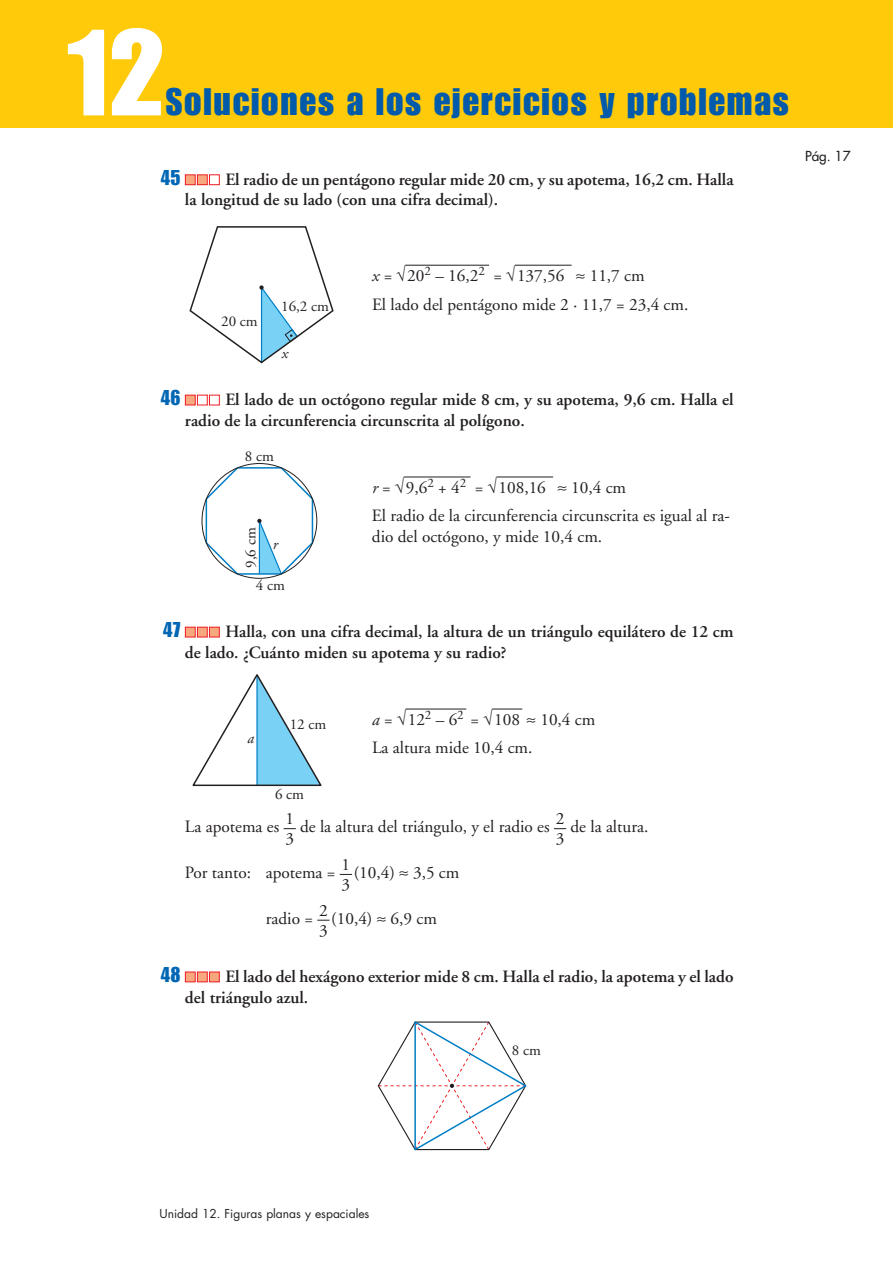
<style>
.page{position:relative;width:893px;height:1263px;background:#fff}
.page>*{position:absolute;margin:0;border:0;box-sizing:border-box;transform-origin:0 0}
.t1{font:120px "Impact";color:#fff}
.t2{font:37.5px "Impact";letter-spacing:.05em;color:#015aaa}
.t3{font:21px "Impact";color:#0166b3}
.t4{font:600 17.25px/20.2px "Adobe Garamond";color:#231f20}
.t5{font:17.25px/20.2px "Adobe Garamond";color:#231f20}
.t6{font:15px "Adobe Garamond";color:#231f20}
.t7{font:italic 15px "Adobe Garamond";color:#231f20}
.t8{font:13.5px "Futura";color:#231f20}
.t9{font:12.9px "Adobe Garamond";color:#231f20}
.t10{font:12px "Futura";color:#231f20}
.s1{font-style:italic}
.s2{font-family:"Anaya Math 1"}
.s3{font-size:17.25px}
</style>
<div class="page">
<div style="left:0;top:0;width:893px;height:128px;background:#feca0a"></div>
<svg style="left:378px;top:1021px;width:149px;height:130px"></svg>
<div style="left:209px;top:972px;width:10px;height:10px;background:#f8a87e"></div>
<div style="left:209px;top:972px;width:11px;height:10px;border:1px solid #ee1d23"></div>
<div style="left:197px;top:972px;width:10px;height:10px;background:#f8a87e"></div>
<div style="left:197px;top:972px;width:11px;height:10px;border:1px solid #ee1d23"></div>
<div style="left:185px;top:972px;width:10px;height:10px;background:#f8a87e"></div>
<div style="left:185px;top:972px;width:11px;height:10px;border:1px solid #ee1d23"></div>
<svg style="left:317px;top:920px;width:12px;height:1px"></svg>
<svg style="left:340px;top:874px;width:12px;height:1px"></svg>
<svg style="left:554px;top:828px;width:12px;height:1px"></svg>
<svg style="left:284px;top:828px;width:12px;height:1px"></svg>
<svg style="left:192px;top:674px;width:130px;height:113px"></svg>
<hr style="left:492px;top:709px;width:30px;height:1px;background:#231f20">
<hr style="left:406px;top:709px;width:60px;height:1px;background:#231f20">
<div style="left:209px;top:627px;width:10px;height:10px;background:#f8a87e"></div>
<div style="left:209px;top:627px;width:11px;height:10px;border:1px solid #ee1d23"></div>
<div style="left:197px;top:627px;width:10px;height:10px;background:#f8a87e"></div>
<div style="left:197px;top:627px;width:11px;height:10px;border:1px solid #ee1d23"></div>
<div style="left:185px;top:627px;width:10px;height:10px;background:#f8a87e"></div>
<div style="left:185px;top:627px;width:11px;height:10px;border:1px solid #ee1d23"></div>
<svg style="left:205px;top:466px;width:110px;height:110px"></svg>
<hr style="left:496px;top:477px;width:57px;height:1px;background:#231f20">
<hr style="left:404px;top:477px;width:66px;height:1px;background:#231f20">
<div style="left:209px;top:395px;width:11px;height:10px;border:1px solid #ee1d23"></div>
<div style="left:197px;top:395px;width:11px;height:10px;border:1px solid #ee1d23"></div>
<div style="left:185px;top:395px;width:10px;height:10px;background:#f8a87e"></div>
<div style="left:185px;top:395px;width:11px;height:10px;border:1px solid #ee1d23"></div>
<svg style="left:189px;top:226px;width:145px;height:138px"></svg>
<hr style="left:515px;top:265px;width:57px;height:1px;background:#231f20">
<hr style="left:405px;top:265px;width:84px;height:1px;background:#231f20">
<div style="left:209px;top:174px;width:11px;height:11px;border:1px solid #ee1d23"></div>
<div style="left:197px;top:175px;width:10px;height:10px;background:#f8a87e"></div>
<div style="left:197px;top:174px;width:11px;height:11px;border:1px solid #ee1d23"></div>
<div style="left:185px;top:175px;width:10px;height:10px;background:#f8a87e"></div>
<div style="left:185px;top:174px;width:11px;height:11px;border:1px solid #ee1d23"></div>
<h1 class="t1" style="left:64px;top:30px;width:103px">12</h1>
<h2 class="t2" style="left:166px;top:89px;width:625px">Soluciones a los ejercicios y problemas</h2>
<p class="t3" style="left:161px;top:170px;width:22px">45</p>
<p class="t4" style="left:185px;top:171px;width:550px;text-indent:40px">El radio de un pentágono regular mide 20 cm, y su apotema, 16,2 cm. Halla la longitud de su lado (con una cifra decimal).</p>
<p class="t8" style="left:805px;top:149px;width:47px">Pág. 17</p>
<p class="t6" style="left:221px;top:315px;width:38px">20 cm</p>
<p class="t6" style="left:281px;top:301px;width:49px">16,2 cm</p>
<p class="t7" style="left:282px;top:347px;width:8px">x</p>
<p class="t5" style="left:372px;top:267px;width:114px"><span class="s1">x</span> = <span class="s2">√</span>20<sup>2</sup> – 16,2<sup>2</sup></p>
<p class="t5" style="left:493px;top:267px;width:73px">= <span class="s2">√</span>137,56</p>
<p class="t5" style="left:372px;top:263px;width:318px;line-height:28.8px;text-indent:204px"><span class="s2">≈</span> 11,7 cm<br>El lado del pentágono mide 2 · 11,7 = 23,4 cm.</p>
<p class="t3" style="left:161px;top:390px;width:22px">46</p>
<p class="t4" style="left:185px;top:391px;width:550px;text-indent:40px">El lado de un octógono regular mide 8 cm, y su apotema, 9,6 cm. Halla el radio de la circunferencia circunscrita al polígono.</p>
<p class="t6" style="left:245px;top:450px;width:31px">8 cm</p>
<p class="t6" style="left:244px;top:568px;width:42px;rotate:-90deg">9,6 cm</p>
<p class="t7" style="left:273px;top:538px;width:7px">r</p>
<p class="t6" style="left:256px;top:580px;width:31px">4 cm</p>
<p class="t5" style="left:372px;top:479px;width:57px"><span class="s1">r</span> = <span class="s2">√</span>9,6</p>
<p class="t5" style="left:475px;top:479px;width:73px">= <span class="s2">√</span>108,16</p>
<p class="t9" style="left:427px;top:478px;width:40px">2<span class="s3">+4</span>2</p>
<p class="t5" style="left:372px;top:474px;width:359px;line-height:28.8px;text-indent:185px"><span class="s2">≈</span> 10,4 cm<br>El radio de la circunferencia circunscrita es igual al ra-</p>
<p class="t5" style="left:372px;top:528px;width:232px">dio del octógono, y mide 10,4 cm.</p>
<p class="t3" style="left:163px;top:622px;width:19px">47</p>
<p class="t4" style="left:185px;top:623px;width:550px;text-indent:40px">Halla, con una cifra decimal, la altura de un triángulo equilátero de 12 cm de lado. ¿Cuánto miden su apotema y su radio?</p>
<p class="t7" style="left:247px;top:732px;width:8px">a</p>
<p class="t6" style="left:290px;top:718px;width:38px">12 cm</p>
<p class="t6" style="left:275px;top:788px;width:31px">6 cm</p>
<p class="t5" style="left:372px;top:711px;width:54px"><span class="s1">a</span>=<span class="s2">√</span>12</p>
<p class="t5" style="left:372px;top:706px;width:225px;line-height:28.8px;text-indent:99px">= <span class="s2">√</span>108 <span class="s2">≈</span> 10,4 cm<br>La altura mide 10,4 cm.</p>
<p class="t9" style="left:425px;top:710px;width:40px">2 <span class="s3">– 6</span>2</p>
<p class="t5" style="left:285px;top:810px;width:10px">1<br>3</p>
<p class="t5" style="left:556px;top:810px;width:10px">2<br>3</p>
<p class="t5" style="left:185px;top:818px;width:465px">La apotema es de la altura del triángulo, y el radio es de la altura.</p>
<p class="t5" style="left:185px;top:864px;width:276px">Por tanto: apotema = (10,4) <span class="s2">≈</span> 3,5 cm</p>
<p class="t5" style="left:266px;top:910px;width:173px">radio = (10,4) <span class="s2">≈</span> 6,9 cm</p>
<p class="t5" style="left:342px;top:856px;width:10px">1<br>3</p>
<p class="t5" style="left:319px;top:902px;width:10px">2<br>3</p>
<p class="t3" style="left:161px;top:967px;width:22px">48</p>
<p class="t4" style="left:185px;top:968px;width:550px;text-indent:40px">El lado del hexágono exterior mide 8 cm. Halla el radio, la apotema y el lado del triángulo azul.</p>
<p class="t6" style="left:512px;top:1044px;width:31px">8 cm</p>
<p class="t10" style="left:159px;top:1208px;width:211px">Unidad 12. Figuras planas y espaciales</p>
</div>
